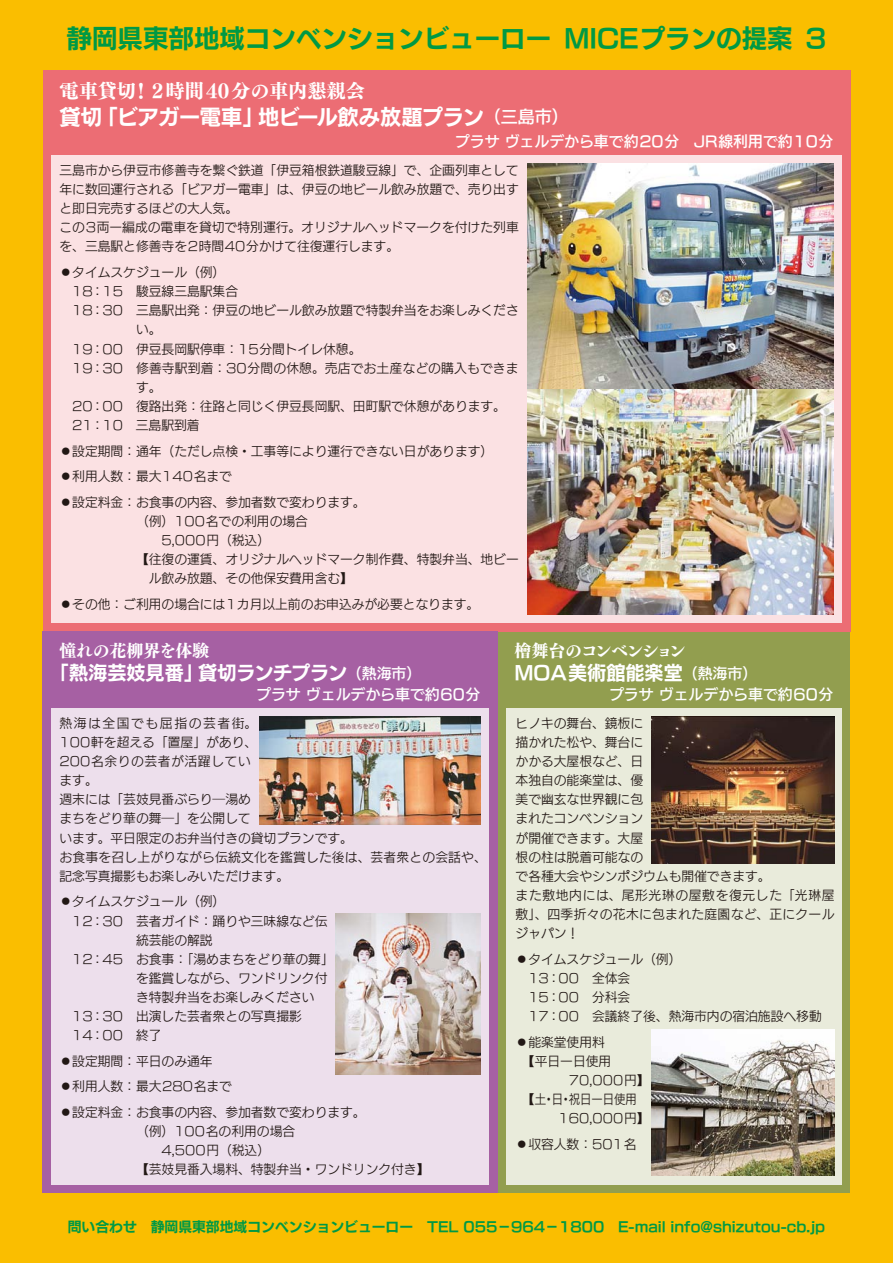
<style>
.page{position:relative;width:893px;height:1263px;background:#fabe00}
.page>*{position:absolute;margin:0;border:0;box-sizing:border-box;transform-origin:0 0}
.t1{font:25.5px "New Rodin Pro B";color:#094}
.t2{font:21.3px "New Rodin Pro B";letter-spacing:-.02em;color:#fff}
.t3{font:19.2px "New Rodin Pro B";color:#fff}
.t4{font:800 19.2px "Tsuku Min Pr 5";color:#fff}
.t5{font:800 16.95px "Tsuku Min Pr 5";letter-spacing:-.085em;color:#fff}
.t6{font:800 16.95px "Tsuku Min Pr 5";letter-spacing:-.035em;color:#fff}
.t7{font:14.85px "New Rodin Pro DB";color:#fff}
.t8{font:13.8px "New Rodin Pro B";color:#094}
.t9{font:12.75px/19.2px "New Rodin Pro M";color:#221815}
.s1{font-family:"New Rodin Pro DB";font-size:16.95px}
.s2{font-family:"New Rodin Pro DB";font-size:14.85px}
</style>
<div class="page">
<div style="left:446px;top:631px;width:404px;height:562px;background:#929e4f"></div>
<div style="left:43px;top:70px;width:807px;height:561px;background:#ec6d74"></div>
<div style="left:43px;top:631px;width:454px;height:562px;background:#a660a3"></div>
<div style="left:51px;top:155px;width:791px;height:468px;background:#fbe1e3"></div>
<div style="left:51px;top:708px;width:438px;height:476px;background:#eddfec"></div>
<div style="left:506px;top:708px;width:336px;height:476px;background:#e9ebdb"></div>
<img style="left:527px;top:164px;width:306px;height:450px">
<img style="left:259px;top:716px;width:221px;height:109px">
<img style="left:336px;top:913px;width:144px;height:162px">
<img style="left:652px;top:716px;width:182px;height:147px">
<img style="left:652px;top:1029px;width:182px;height:147px">
<h1 class="t1" style="left:66px;top:16px;width:761px">静岡県東部地域コンベンションビューロー MICEプランの提案 3</h1>
<h3 class="t4" style="left:60px;top:73px;width:307px">電車貸切！ 2時間40分の車内懇親会</h3>
<h2 class="t2" style="left:60px;top:99px;width:511px">貸切「ビアガー電車」地ビール飲み放題プラン<span class="s1">（三島市）</span></h2>
<p class="t9" style="left:60px;top:159px;width:461px">三島市から伊豆市修善寺を繋ぐ鉄道「伊豆箱根鉄道駿豆線」で、企画列車として年に数回運行される「ビアガー電車」は、伊豆の地ビール飲み放題で、売り出すと即日完売するほどの大人気。<br>この3両一編成の電車を貸切で特別運行。オリジナルヘッドマークを付けた列車を、三島駅と修善寺を2時間40分かけて往復運行します。</p>
<p class="t7" style="left:455px;top:129px;width:380px">プラサ ヴェルデから車で約20分　JR線利用で約10分</p>
<p class="t9" style="left:60px;top:261px;width:167px">●タイムスケジュール（例）</p>
<p class="t9" style="left:72px;top:281px;width:167px">18：15 駿豆線三島駅集合</p>
<p class="t9" style="left:72px;top:300px;width:448px">18：30 三島駅出発：伊豆の地ビール飲み放題で特製弁当をお楽しみくださ</p>
<p class="t9" style="left:136px;top:319px;width:27px">い。</p>
<p class="t9" style="left:72px;top:338px;width:291px">19：00 伊豆長岡駅停車：15分間トイレ休憩。</p>
<p class="t9" style="left:72px;top:357px;width:448px">19：30 修善寺駅到着：30分間の休憩。売店でお土産などの購入もできま</p>
<p class="t9" style="left:136px;top:376px;width:27px">す。</p>
<p class="t9" style="left:72px;top:395px;width:435px">20：00 復路出発：往路と同じく伊豆長岡駅、田町駅で休憩があります。</p>
<p class="t9" style="left:72px;top:415px;width:129px">21：10　三島駅到着</p>
<p class="t9" style="left:60px;top:440px;width:435px">●設定期間：通年（ただし点検・工事等により運行できない日があります）</p>
<p class="t9" style="left:60px;top:466px;width:174px">●利用人数：最大140名まで</p>
<p class="t9" style="left:60px;top:491px;width:308px">●設定料金：お食事の内容、参加者数で変わります。</p>
<p class="t9" style="left:136px;top:510px;width:173px">（例）100名での利用の場合</p>
<p class="t9" style="left:136px;top:529px;width:136px">　　5,000円（税込）</p>
<p class="t9" style="left:136px;top:548px;width:384px">【往復の運賃、オリジナルヘッドマーク制作費、特製弁当、地ビー</p>
<p class="t9" style="left:149px;top:568px;width:206px">ル飲み放題、その他保安費用含む】</p>
<p class="t9" style="left:60px;top:593px;width:421px">●その他：ご利用の場合には1カ月以上前のお申込みが必要となります。</p>
<h3 class="t6" style="left:60px;top:635px;width:151px">憧れの花柳界を体験</h3>
<h3 class="t3" style="left:50px;top:656px;width:373px">「熱海芸妓見番」貸切ランチプラン<span class="s2">（熱海市）</span></h3>
<h3 class="t5" style="left:514px;top:635px;width:173px">檜舞台のコンベンション</h3>
<h3 class="t3" style="left:514px;top:656px;width:244px">MOA美術館能楽堂<span class="s2">（熱海市）</span></h3>
<p class="t7" style="left:256px;top:681px;width:226px">プラサ ヴェルデから車で約60分</p>
<p class="t7" style="left:609px;top:681px;width:226px">プラサ ヴェルデから車で約60分</p>
<p class="t9" style="left:60px;top:712px;width:429px">熱海は全国でも屈指の芸者街。<br>100軒を超える「置屋」があり、<br>200名余りの芸者が活躍してい<br>ます。<br>週末には「芸妓見番ぶらり―湯め<br>まちをどり華の舞―」を公開して<br>います。平日限定のお弁当付きの貸切プランです。<br>お食事を召し上がりながら伝統文化を鑑賞した後は、芸者衆との会話や、記念写真撮影もお楽しみいただけます。</p>
<p class="t9" style="left:516px;top:712px;width:320px">ヒノキの舞台、鏡板に<br>描かれた松や、舞台に<br>かかる大屋根など、日<br>本独自の能楽堂は、優<br>美で幽玄な世界観に包<br>まれたコンベンション<br>が開催できます。大屋<br>根の柱は脱着可能なの<br>で各種大会やシンポジウムも開催できます。<br>また敷地内には、尾形光琳の屋敷を復元した「光琳屋敷」、四季折々の花木に包まれた庭園など、正にクールジャパン！</p>
<p class="t9" style="left:60px;top:891px;width:167px">●タイムスケジュール（例）</p>
<p class="t9" style="left:72px;top:910px;width:257px">12：30 芸者ガイド：踊りや三味線など伝</p>
<p class="t9" style="left:136px;top:929px;width:78px">統芸能の解説</p>
<p class="t9" style="left:72px;top:948px;width:263px">12：45 お食事：「湯めまちをどり華の舞」</p>
<p class="t9" style="left:136px;top:967px;width:193px">を鑑賞しながら、ワンドリンク付</p>
<p class="t9" style="left:136px;top:986px;width:180px">き特製弁当をお楽しみください</p>
<p class="t9" style="left:72px;top:1006px;width:231px">13：30 出演した芸者衆との写真撮影</p>
<p class="t9" style="left:72px;top:1025px;width:91px">14：00 終了</p>
<p class="t9" style="left:60px;top:1076px;width:174px">●利用人数：最大280名まで</p>
<p class="t9" style="left:528px;top:948px;width:295px;text-indent:-13px">●タイムスケジュール（例）<br>13：00 全体会<br>15：00 分科会<br>17：00 会議終了後、熱海市内の宿泊施設へ移動</p>
<p class="t9" style="left:516px;top:1031px;width:91px">●能楽堂使用料</p>
<p class="t9" style="left:522px;top:1050px;width:91px">【平日一日使用</p>
<p class="t9" style="left:569px;top:1069px;width:82px">70,000円】</p>
<p class="t9" style="left:522px;top:1088px;width:116px">【土・日・祝日一日使用</p>
<p class="t9" style="left:559px;top:1108px;width:92px">160,000円】</p>
<p class="t9" style="left:516px;top:1133px;width:122px">●収容人数：501名</p>
<p class="t9" style="left:60px;top:1050px;width:155px">●設定期間：平日のみ通年</p>
<p class="t9" style="left:136px;top:1101px;width:295px;text-indent:-77px">●設定料金：お食事の内容、参加者数で変わります。<br>（例）100名の利用の場合<br>　　4,500円（税込）<br>【芸妓見番入場料、特製弁当・ワンドリンク付き】</p>
<p class="t8" style="left:68px;top:1214px;width:759px">問い合わせ　静岡県東部地域コンベンションビューロー　TEL 055－964－1800　E-mail info@shizutou-cb.jp</p>
</div>
